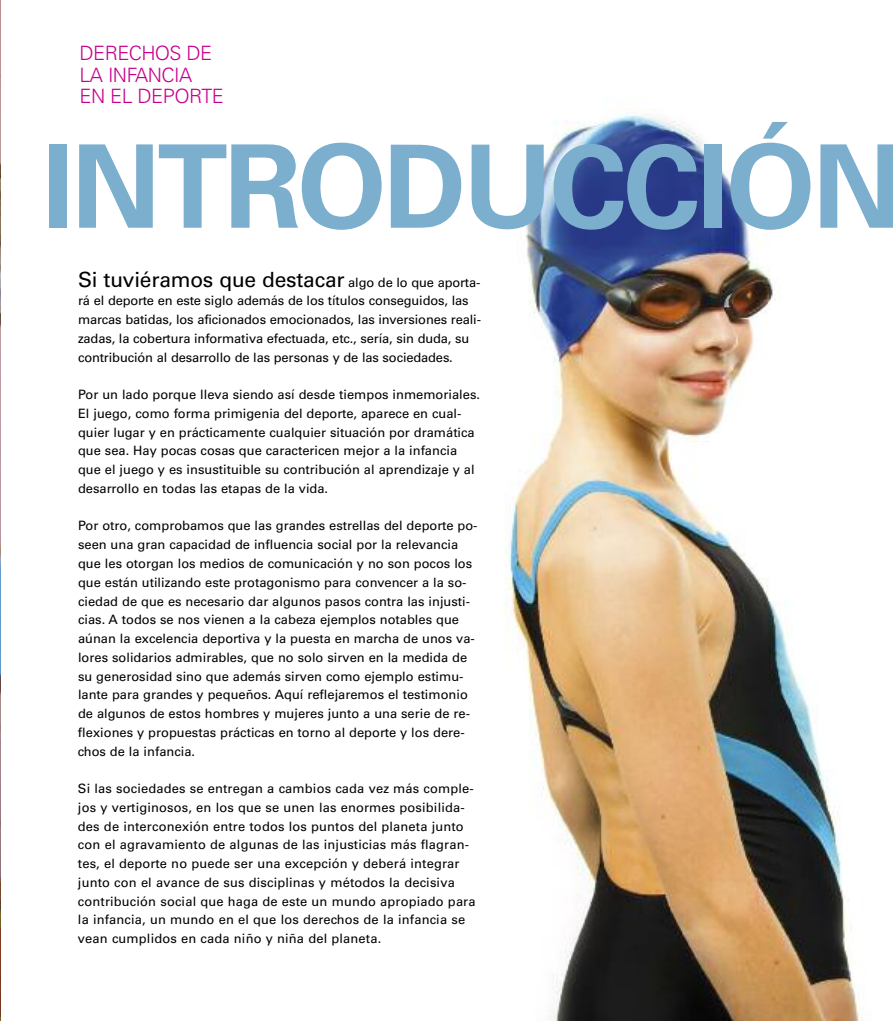
<style>
.page{position:relative;width:893px;height:1021px;background:#fff}
.page>*{position:absolute;margin:0;border:0;box-sizing:border-box;transform-origin:0 0}
.t1{font:700 115.2px "Univers";letter-spacing:-.03em;color:#7caece}
.t2{font:21px "Univers";letter-spacing:-.01em;color:#000}
.t3{font:300 19.8px/21.3px "Univers";letter-spacing:-.03em;color:#c7008d}
.t4{font:12.9px/18.8px "Univers";color:#000}
.s1{font-size:12.9px}
</style>
<div class="page">
<img style="left:505px;top:113px;width:355px;height:907px">
<img style="left:0;top:0;width:1px;height:1020px">
<h3 class="t3" style="left:80px;top:44px;width:146px">DERECHOS DE<br>LA INFANCIA<br>EN EL DEPORTE</h3>
<h1 class="t1" style="left:42px;top:145px;width:861px">INTRODUCCIÓN</h1>
<h2 class="t2" style="left:78px;top:271px;width:404px">Si tuviéramos que destacar <span class="s1">algo de lo que aporta-</span></h2>
<p class="t4" style="left:78px;top:292px;width:404px">rá el deporte en este siglo además de los títulos conseguidos, las marcas batidas, los aficionados emocionados, las inversiones reali&shy;zadas, la cobertura informativa efectuada, etc., sería, sin duda, su contribución al desarrollo de las personas y de las sociedades.</p>
<p class="t4" style="left:78px;top:386px;width:404px">Por un lado porque lleva siendo así desde tiempos inmemoriales.<br>El juego, como forma primigenia del deporte, aparece en cual&shy;quier lugar y en prácticamente cualquier situación por dramática que sea. Hay pocas cosas que caractericen mejor a la infancia que el juego y es insustituible su contribución al aprendizaje y al desarrollo en todas las etapas de la vida.</p>
<p class="t4" style="left:78px;top:517px;width:401px">Por otro, comprobamos que las grandes estrellas del deporte po&shy;seen una gran capacidad de influencia social por la relevancia que les otorgan los medios de comunicación y no son pocos los que están utilizando este protagonismo para convencer a la so&shy;ciedad de que es necesario dar algunos pasos contra las injusti&shy;cias. A todos se nos vienen a la cabeza ejemplos notables que aúnan la excelencia deportiva y la puesta en marcha de unos va&shy;lores solidarios admirables, que no solo sirven en la medida de su generosidad sino que además sirven como ejemplo estimu&shy;lante para grandes y pequeños. Aquí reflejaremos el testimonio de algunos de estos hombres y mujeres junto a una serie de re&shy;flexiones y propuestas prácticas en torno al deporte y los dere&shy;chos de la infancia.</p>
<p class="t4" style="left:78px;top:780px;width:399px">Si las sociedades se entregan a cambios cada vez más comple&shy;jos y vertiginosos, en los que se unen las enormes posibilida&shy;des de interconexión entre todos los puntos del planeta junto con el agravamiento de algunas de las injusticias más flagran&shy;tes, el deporte no puede ser una excepción y deberá integrar junto con el avance de sus disciplinas y métodos la decisiva contribución social que haga de este un mundo apropiado para la infancia, un mundo en el que los derechos de la infancia se vean cumplidos en cada niño y niña del planeta.</p>
</div>
